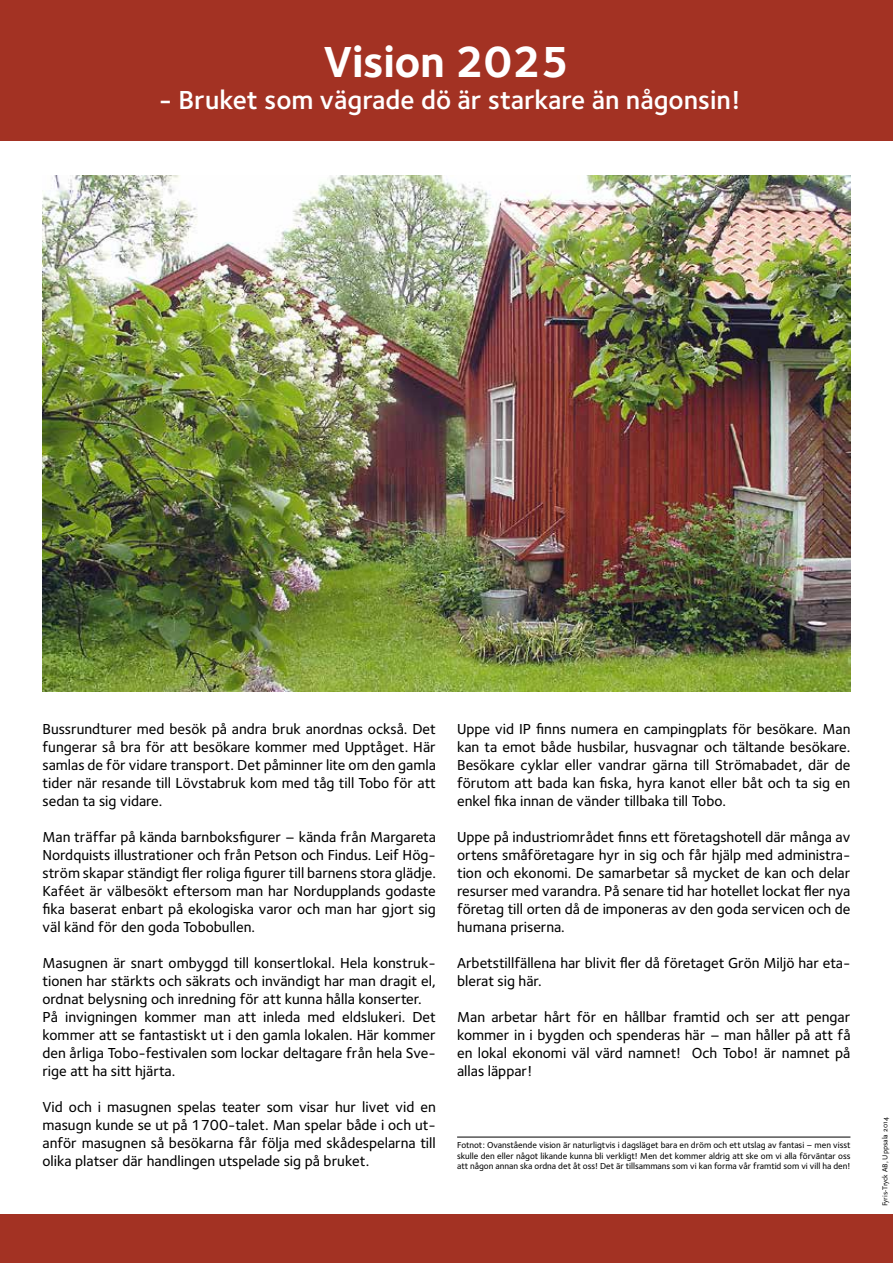
<style>
.page{position:relative;width:893px;height:1263px;background:#fff}
.page>*{position:absolute;margin:0;border:0;box-sizing:border-box;transform-origin:0 0}
.t1{font:700 45px "Foundry Sterling";letter-spacing:-.01em;color:#fff}
.t2{font:600 27px "Foundry Sterling";color:#fff}
.t3{font:500 15px/18px "Foundry Sterling";color:#000;text-align:justify}
.t4{font:500 9px/10.8px "Foundry Sterling";color:#000;text-align:justify}
.t5{font:7.5px "Scala Sans";color:#000}
</style>
<div class="page">
<div style="left:0;top:1214px;width:893px;height:49px;background:#a33223"></div>
<div style="left:0;top:0;width:893px;height:141px;background:#a33223"></div>
<img style="left:43px;top:175px;width:807px;height:516px">
<hr style="left:457px;top:1137px;width:393px;height:1px;background:#000">
<h1 class="t1" style="left:324px;top:35px;width:247px">Vision 2025</h1>
<h2 class="t2" style="left:159px;top:84px;width:583px">- Bruket som vägrade dö är starkare än någonsin!</h2>
<p class="t3" style="left:43px;top:720px;width:395px">Bussrundturer med besök på andra bruk anordnas också. Det fungerar så bra för att besökare kommer med Upptåget. Här samlas de för vidare transport. Det påminner lite om den gamla tider när resande till Lövstabruk kom med tåg till Tobo för att sedan ta sig vidare.</p>
<p class="t3" style="left:43px;top:828px;width:395px">Man träffar på kända barnboksfigurer – kända från Margareta Nordquists illustrationer och från Petson och Findus. Leif Hög&shy;ström skapar ständigt fler roliga figurer till barnens stora glädje.<br>Kaféet är välbesökt eftersom man har Nordupplands godaste fika baserat enbart på ekologiska varor och man har gjort sig väl känd för den goda Tobobullen.</p>
<p class="t3" style="left:43px;top:954px;width:395px;text-align:left">Masugnen är snart ombyggd till konsertlokal. Hela konstruk&shy;tionen har stärkts och säkrats och invändigt har man dragit el, ordnat belysning och inredning för att kunna hålla konserter.<br>På invigningen kommer man att inleda med eldslukeri. Det kommer att se fantastiskt ut i den gamla lokalen. Här kommer den årliga Tobo-festivalen som lockar deltagare från hela Sve&shy;rige att ha sitt hjärta.</p>
<p class="t3" style="left:43px;top:1098px;width:395px">Vid och i masugnen spelas teater som visar hur livet vid en masugn kunde se ut på 1700-talet. Man spelar både i och ut&shy;anför masugnen så besökarna får följa med skådespelarna till olika platser där handlingen utspelade sig på bruket.</p>
<p class="t3" style="left:457px;top:720px;width:395px">Uppe vid IP finns numera en campingplats för besökare. Man kan ta emot både husbilar, husvagnar och tältande besökare.<br>Besökare cyklar eller vandrar gärna till Strömabadet, där de förutom att bada kan fiska, hyra kanot eller båt och ta sig en enkel fika innan de vänder tillbaka till Tobo.</p>
<p class="t3" style="left:457px;top:828px;width:395px">Uppe på industriområdet finns ett företagshotell där många av ortens småföretagare hyr in sig och får hjälp med administra&shy;tion och ekonomi. De samarbetar så mycket de kan och delar resurser med varandra. På senare tid har hotellet lockat fler nya företag till orten då de imponeras av den goda servicen och de humana priserna.</p>
<p class="t3" style="left:457px;top:954px;width:395px">Arbetstillfällena har blivit fler då företaget Grön Miljö har eta&shy;blerat sig här.</p>
<p class="t3" style="left:457px;top:1008px;width:395px">Man arbetar hårt för en hållbar framtid och ser att pengar kommer in i bygden och spenderas här – man håller på att få en lokal ekonomi väl värd namnet! Och Tobo! är namnet på allas läppar!</p>
<p class="t4" style="left:457px;top:1139px;width:395px">Fotnot: Ovanstående vision är naturligtvis i dagsläget bara en dröm och ett utslag av fantasi – men visst skulle den eller något likande kunna bli verkligt! Men det kommer aldrig att ske om vi alla förväntar oss att någon annan ska ordna det åt oss! Det är tillsammans som vi kan forma vår framtid som vi vill ha den!</p>
<p class="t5" style="left:881px;top:1206px;width:91px;rotate:-90deg">Fyris-Tryck AB, Uppsala 2014</p>
</div>
